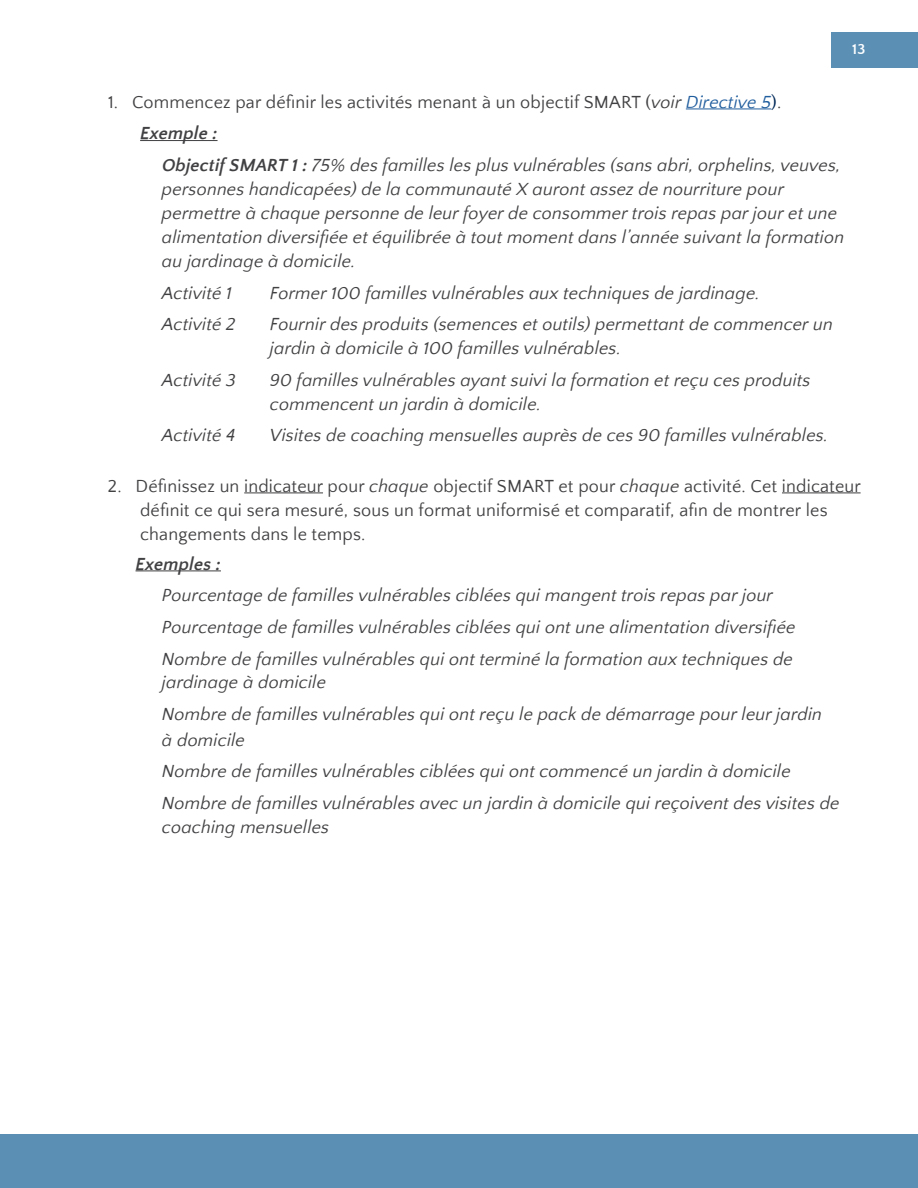
<style>
.page{position:relative;width:918px;height:1188px;background:#fff}
.page>*{position:absolute;margin:0;border:0;box-sizing:border-box;transform-origin:0 0}
.t1{font:italic 18px/24px "Quattrocento Sans";letter-spacing:.01em;color:#414042}
.t2{font:18px/24px "Quattrocento Sans";letter-spacing:.01em;color:#414042}
.t3{font:italic 700 18px "Quattrocento Sans";letter-spacing:.01em;color:#414042}
.t4{font:700 15px "Quattrocento Sans";color:#fcfeff}
.s1{font-style:italic}
.s2{font-style:italic;color:#215e9e}
.s3{color:#002856}
.s4{font-weight:700;font-style:italic}
.s5{font-weight:700}
</style>
<div class="page">
<div style="left:0;top:1134px;width:918px;height:54px;background:#5c8fb4"></div>
<div style="left:832px;top:32px;width:86px;height:35px;background:#5c8fb4"></div>
<hr style="left:686px;top:109px;width:85px;height:1px;background:#215e9e">
<hr style="left:140px;top:140px;width:78px;height:1px;background:#414042">
<hr style="left:244px;top:492px;width:79px;height:1px;background:#414042">
<hr style="left:782px;top:492px;width:79px;height:1px;background:#414042">
<hr style="left:136px;top:570px;width:85px;height:1px;background:#414042">
<p class="t4" style="left:852px;top:41px;width:15px">13</p>
<p class="t2" style="left:140px;top:87px;width:643px;line-height:31.7px;text-indent:-32px">1. Commencez par définir les activités menant à un objectif SMART (<span class="s1">voir</span> <span class="s2">Directive 5</span><span class="s3">)</span>.<br><span class="s4">Exemple :</span></p>
<p class="t1" style="left:162px;top:154px;width:684px"><span class="s5">Objectif SMART 1 :</span> 75% des familles les plus vulnérables (sans abri, orphelins, veuves, personnes handicapées) de la communauté X auront assez de nourriture pour permettre à chaque personne de leur foyer de consommer trois repas par jour et une alimentation diversifiée et équilibrée à tout moment dans l’année suivant la formation au jardinage à domicile.</p>
<p class="t1" style="left:162px;top:281px;width:71px">Activité 1</p>
<p class="t1" style="left:270px;top:281px;width:491px">Former 100 familles vulnérables aux techniques de jardinage.</p>
<p class="t1" style="left:162px;top:313px;width:75px">Activité 2</p>
<p class="t1" style="left:270px;top:313px;width:564px">Fournir des produits (semences et outils) permettant de commencer un jardin à domicile à 100 familles vulnérables.</p>
<p class="t1" style="left:162px;top:368px;width:75px">Activité 3</p>
<p class="t1" style="left:270px;top:368px;width:542px">90 familles vulnérables ayant suivi la formation et reçu ces produits commencent un jardin à domicile.</p>
<p class="t1" style="left:162px;top:424px;width:75px">Activité 4</p>
<p class="t1" style="left:270px;top:424px;width:560px">Visites de coaching mensuelles auprès de ces 90 familles vulnérables.</p>
<p class="t2" style="left:140px;top:474px;width:722px;text-indent:-32px">2. Définissez un indicateur pour <span class="s1">chaque</span> objectif SMART et pour <span class="s1">chaque</span> activité. Cet indicateur définit ce qui sera mesuré, sous un format uniformisé et comparatif, afin de montrer les changements dans le temps.</p>
<p class="t3" style="left:136px;top:554px;width:87px">Exemples :</p>
<p class="t1" style="left:162px;top:580px;width:635px;line-height:31.7px">Pourcentage de familles vulnérables ciblées qui mangent trois repas par jour<br>Pourcentage de familles vulnérables ciblées qui ont une alimentation diversifiée<br>Nombre de familles vulnérables qui ont terminé la formation aux techniques de</p>
<p class="t1" style="left:162px;top:667px;width:662px;line-height:31.7px">jardinage à domicile<br>Nombre de familles vulnérables qui ont reçu le pack de démarrage pour leur jardin</p>
<p class="t1" style="left:162px;top:725px;width:679px;line-height:31.7px">à domicile<br>Nombre de familles vulnérables ciblées qui ont commencé un jardin à domicile<br>Nombre de familles vulnérables avec un jardin à domicile qui reçoivent des visites de</p>
<p class="t1" style="left:162px;top:816px;width:169px">coaching mensuelles</p>
</div>
